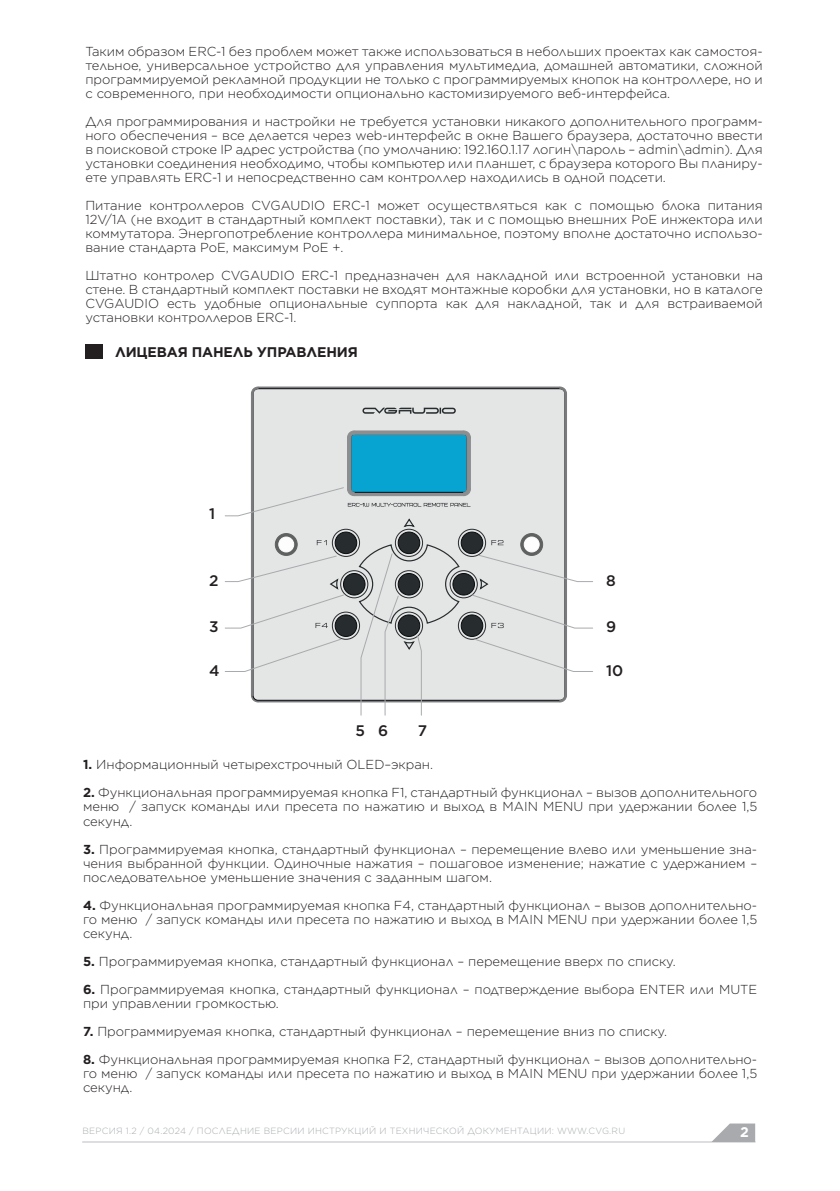
<style>
.page{position:relative;width:840px;height:1191px;background:#fff}
.page>*{position:absolute;margin:0;border:0;box-sizing:border-box;transform-origin:0 0}
.t1{font:500 15.2px "Gotham";color:#231f20}
.t2{font:700 14px "Gotham";letter-spacing:-.01em;color:#231f20}
.t3{font:700 14px "Gotham";color:#fff}
.t4{font:300 13px/14px "Gotham";color:#231f20;text-align:justify}
.t5{font:300 9px "Gotham";letter-spacing:.025em;color:#a8aaad}
.s1{font-weight:700}
</style>
<div class="page">
<hr style="left:82px;top:1141px;width:672px;height:1px;background:#bdbec1">
<svg style="left:711px;top:1123px;width:43px;height:19px"></svg>
<div style="left:85px;top:344px;width:18px;height:15px;background:#231f20"></div>
<div style="left:257px;top:386px;width:303px;height:3px;border:1px solid #787a7b"></div>
<div style="left:253px;top:388px;width:311px;height:42px;background:#e4e5e5"></div>
<hr style="left:251px;top:393px;width:2px;height:302px;background:#787a7b">
<svg style="left:251px;top:386px;width:8px;height:8px"></svg>
<svg style="left:558px;top:386px;width:9px;height:8px"></svg>
<hr style="left:564px;top:393px;width:2px;height:302px;background:#787a7b">
<svg style="left:362px;top:408px;width:93px;height:6px"></svg>
<svg style="left:224px;top:430px;width:369px;height:286px"></svg>
<p class="t4" style="left:85px;top:44px;width:678px">Таким образом ERC-1 без проблем может также использоваться в небольших проектах как самостоя&shy;тельное, универсальное устройство для управления мультимедиа, домашней автоматики, сложной программируемой рекламной продукции не только с программируемых кнопок на контроллере, но и с современного, при необходимости опционально кастомизируемого веб-интерфейса.</p>
<p class="t4" style="left:85px;top:114px;width:678px">Для программирования и настройки не требуется установки никакого дополнительного программ&shy;ного обеспечения – все делается через web-интерфейс в окне Вашего браузера, достаточно ввести в поисковой строке IP адрес устройства (по умолчанию: 192.160.1.17 логин\пароль – admin\admin). Для установки соединения необходимо, чтобы компьютер или планшет, с браузера которого Вы планиру&shy;ете управлять ERC-1 и непосредственно сам контроллер находились в одной подсети.</p>
<p class="t4" style="left:85px;top:198px;width:678px">Питание контроллеров CVGAUDIO ERC-1 может осуществляться как с помощью блока питания 12V/1A (не входит в стандартный комплект поставки), так и с помощью внешних PoE инжектора или коммутатора. Энергопотребление контроллера минимальное, поэтому вполне достаточно использо&shy;вание стандарта PoE, максимум PoE +.</p>
<p class="t4" style="left:85px;top:268px;width:678px">Штатно контролер CVGAUDIO ERC-1 предназначен для накладной или встроенной установки на стене. В стандартный комплект поставки не входят монтажные коробки для установки, но в каталоге CVGAUDIO есть удобные опциональные суппорта как для накладной, так и для встраиваемой установки контроллеров ERC-1.</p>
<p class="t2" style="left:115px;top:342px;width:244px">ЛИЦЕВАЯ ПАНЕЛЬ УПРАВЛЕНИЯ</p>
<p class="t1" style="left:209px;top:504px;width:8px">1</p>
<p class="t1" style="left:209px;top:570px;width:11px">2</p>
<p class="t1" style="left:209px;top:617px;width:11px">3</p>
<p class="t1" style="left:209px;top:661px;width:12px">4</p>
<p class="t1" style="left:355px;top:721px;width:34px">5 6</p>
<p class="t1" style="left:417px;top:721px;width:11px">7</p>
<p class="t1" style="left:606px;top:570px;width:11px">8</p>
<p class="t1" style="left:606px;top:617px;width:12px">9</p>
<p class="t1" style="left:606px;top:661px;width:19px">10</p>
<p class="t4" style="left:83px;top:757px;width:351px"><span class="s1">1.</span> Информационный четырехстрочный OLED–экран.</p>
<p class="t4" style="left:83px;top:785px;width:675px"><span class="s1">2.</span> Функциональная программируемая кнопка F1, стандартный функционал – вызов дополнительного меню / запуск команды или пресета по нажатию и выход в MAIN MENU при удержании более 1,5 секунд.</p>
<p class="t4" style="left:83px;top:841px;width:675px"><span class="s1">3.</span> Программируемая кнопка, стандартный функционал – перемещение влево или уменьшение зна&shy;чения выбранной функции. Одиночные нажатия – пошаговое изменение; нажатие с удержанием – последовательное уменьшение значения с заданным шагом.</p>
<p class="t4" style="left:83px;top:897px;width:675px"><span class="s1">4.</span> Функциональная программируемая кнопка F4, стандартный функционал – вызов дополнительно&shy;го меню / запуск команды или пресета по нажатию и выход в MAIN MENU при удержании более 1,5 секунд.</p>
<p class="t4" style="left:83px;top:953px;width:594px"><span class="s1">5.</span> Программируемая кнопка, стандартный функционал – перемещение вверх по списку.</p>
<p class="t4" style="left:83px;top:981px;width:675px"><span class="s1">6.</span> Программируемая кнопка, стандартный функционал – подтверждение выбора ENTER или MUTE при управлении громкостью.</p>
<p class="t4" style="left:83px;top:1023px;width:585px"><span class="s1">7.</span> Программируемая кнопка, стандартный функционал – перемещение вниз по списку.</p>
<p class="t4" style="left:83px;top:1051px;width:675px"><span class="s1">8.</span> Функциональная программируемая кнопка F2, стандартный функционал – вызов дополнительно&shy;го меню / запуск команды или пресета по нажатию и выход в MAIN MENU при удержании более 1,5 секунд.</p>
<p class="t5" style="left:82px;top:1124px;width:544px">ВЕРСИЯ 1.2 / 04.2024 / ПОСЛЕДНИЕ ВЕРСИИ ИНСТРУКЦИЙ И ТЕХНИЧЕСКОЙ ДОКУМЕНТАЦИИ: WWW.CVG.RU</p>
<p class="t3" style="left:739px;top:1122px;width:10px">2</p>
</div>
